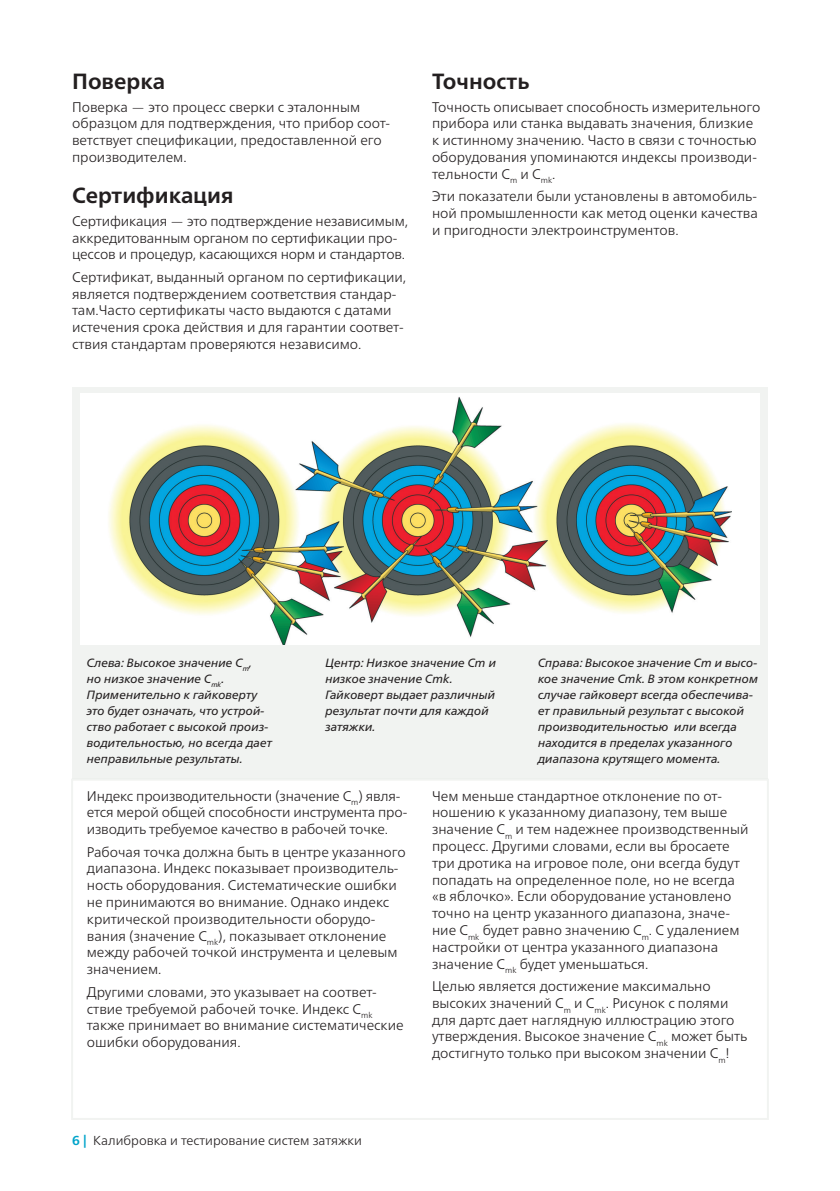
<style>
.page{position:relative;width:840px;height:1191px;background:#fff}
.page>*{position:absolute;margin:0;border:0;box-sizing:border-box;transform-origin:0 0}
.t1{font:700 22px "Neue Frutiger World";color:#231f20}
.t2{font:300 14px/16.8px "Neue Frutiger World";color:#231f20}
.t3{font:300 13px "Neue Frutiger World";color:#231f20}
.t4{font:italic 12px/16px "Neue Frutiger World";color:#231f20}
.s1{font-weight:700;color:#00a4ca}
</style>
<div class="page">
<div style="left:72px;top:387px;width:695px;height:391px;background:#f1f3f1"></div>
<div style="left:71px;top:778px;width:697px;height:342px;border:2px solid #bcc3b8"></div>
<div style="left:80px;top:393px;width:679px;height:252px;background:#fff"></div>
<img style="left:109px;top:396px;width:622px;height:249px">
<h1 class="t1" style="left:72px;top:62px;width:94px">Поверка</h1>
<p class="t2" style="left:72px;top:98px;width:319px">Поверка — это процесс сверки с эталонным образцом для подтверждения, что прибор соот&shy;ветствует спецификации, предоставленной его производителем.</p>
<h1 class="t1" style="left:72px;top:176px;width:163px">Сертификация</h1>
<p class="t2" style="left:72px;top:212px;width:337px">Сертификация — это подтверждение независимым, аккредитованным органом по сертификации про&shy;цессов и процедур, касающихся норм и стандартов.</p>
<p class="t2" style="left:72px;top:269px;width:335px">Сертификат, выданный органом по сертификации, является подтверждением соответствия стандар&shy;там.Часто сертификаты часто выдаются с датами истечения срока действия и для гарантии соответ&shy;ствия стандартам проверяются независимо.</p>
<h1 class="t1" style="left:432px;top:62px;width:99px">Точность</h1>
<p class="t2" style="left:432px;top:98px;width:330px">Точность описывает способность измерительного прибора или станка выдавать значения, близкие к истинному значению. Часто в связи с точностью оборудования упоминаются индексы производи&shy;тельности C<sub>m</sub> и C<sub>mk</sub>.</p>
<p class="t2" style="left:432px;top:188px;width:327px;text-align:justify">Эти показатели были установлены в автомобиль&shy;ной промышленности как метод оценки качества и пригодности электроинструментов.</p>
<p class="t4" style="left:87px;top:654px;width:187px">Слева: Высокое значение C<sub>m</sub>,<br>но низкое значение C<sub>mk</sub>.<br>Применительно к гайковерту это будет означать, что устрой&shy;ство работает с высокой произ&shy;водительностью, но всегда дает неправильные результаты.</p>
<p class="t4" style="left:325px;top:654px;width:172px">Центр: Низкое значение Cm и низкое значение Cmk.<br>Гайковерт выдает различный результат почти для каждой затяжки.</p>
<p class="t4" style="left:537px;top:654px;width:221px">Справа: Высокое значение Cm и высо&shy;кое значение Cmk. В этом конкретном случае гайковерт всегда обеспечива&shy;ет правильный результат с высокой производительностью или всегда находится в пределах указанного диапазона крутящего момента.</p>
<p class="t2" style="left:87px;top:787px;width:322px">Индекс производительности (значение C<sub>m</sub>) явля&shy;ется мерой общей способности инструмента про&shy;изводить требуемое качество в рабочей точке.</p>
<p class="t2" style="left:87px;top:843px;width:320px">Рабочая точка должна быть в центре указанного диапазона. Индекс показывает производитель&shy;ность оборудования. Систематические ошибки не принимаются во внимание. Однако индекс критической производительности оборудо&shy;вания (значение C<sub>mk</sub>), показывает отклонение между рабочей точкой инструмента и целевым значением.</p>
<p class="t2" style="left:87px;top:983px;width:318px">Другими словами, это указывает на соответ&shy;ствие требуемой рабочей точке. Индекс C<sub>mk </sub>также принимает во внимание систематические ошибки оборудования.</p>
<p class="t2" style="left:432px;top:787px;width:318px">Чем меньше стандартное отклонение по от&shy;ношению к указанному диапазону, тем выше значение C<sub>m</sub> и тем надежнее производственный процесс. Другими словами, если вы бросаете три дротика на игровое поле, они всегда будут попадать на определенное поле, но не всегда «в яблочко». Если оборудование установлено точно на центр указанного диапазона, значе&shy;ние C<sub>mk</sub> будет равно значению C<sub>m</sub>. С удалением настройки от центра указанного диапазона значение C<sub>mk</sub> будет уменьшаться.</p>
<p class="t2" style="left:432px;top:977px;width:317px">Целью является достижение максимально высоких значений C<sub>m</sub> и C<sub>mk</sub>. Рисунок с полями для дартс дает наглядную иллюстрацию этого утверждения. Высокое значение C<sub>mk</sub> может быть достигнуто только при высоком значении C<sub>m</sub>!</p>
<p class="t3" style="left:72px;top:1130px;width:291px"><span class="s1">6 |</span> Калибровка и тестирование систем затяжки</p>
</div>
